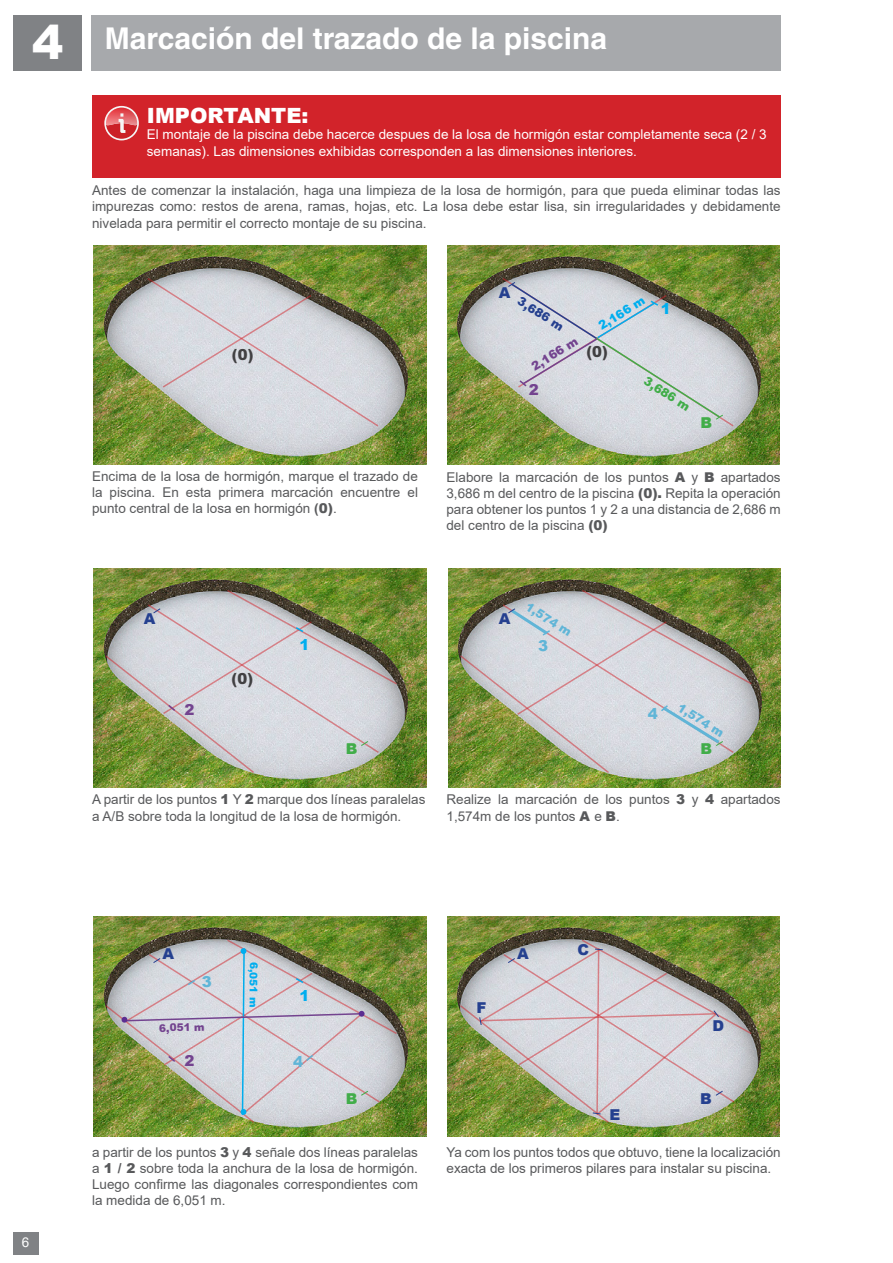
<style>
.page{position:relative;width:893px;height:1263px;background:#fff}
.page>*{position:absolute;margin:0;border:0;box-sizing:border-box;transform-origin:0 0}
.t1{font:700 30px "Helvetica LT Std";color:#fff}
.t2{font:900 21px "Arial";color:#fff}
.t3{font:900 15px "Arial";color:#25408f}
.t4{font:900 15px "Arial";color:#41ad49}
.t5{font:900 15px "Arial";color:#60b5d7}
.t6{font:900 15px "Arial";color:#00aeef}
.t7{font:900 15px "Arial";color:#73438f}
.t8{font:13.5px/16.2px "Arial";color:#58595b;text-align:justify}
.t9{font:13.5px/16.2px "Arial";color:#fff}
.t10{font:900 12px "Arial";color:#60b5d7}
.t11{font:900 12px "Arial";color:#25408f}
.t12{font:900 12px "Arial";color:#00aeef}
.t13{font:900 12px "Arial";color:#73438f}
.t14{font:900 12px "Arial";color:#41ad49}
.t15{font:900 10.5px "Arial";color:#00aeef}
.t16{font:900 10.5px "Arial";color:#73438f}
.s1{font-family:"Arial";font-weight:900;font-size:46.8px}
.s2{font-weight:700}
.s3{font-weight:900}
</style>
<div class="page">
<img style="left:94px;top:245px;width:332px;height:220px">
<img style="left:94px;top:568px;width:332px;height:220px">
<img style="left:94px;top:916px;width:332px;height:220px">
<img style="left:447px;top:916px;width:333px;height:220px">
<img style="left:448px;top:568px;width:333px;height:220px">
<img style="left:447px;top:245px;width:333px;height:220px">
<div style="left:13px;top:15px;width:69px;height:56px;background:#808285"></div>
<div style="left:91px;top:15px;width:690px;height:56px;background:#a7a9ac"></div>
<div style="left:92px;top:95px;width:689px;height:82px;background:#d2232a"></div>
<svg style="left:104px;top:106px;width:35px;height:34px"></svg>
<svg style="left:106px;top:107px;width:31px;height:32px"></svg>
<div style="left:13px;top:1232px;width:25px;height:22px;background:#808285"></div>
<img style="left:459px;top:588px;width:294px;height:186px">
<img style="left:458px;top:938px;width:295px;height:186px">
<img style="left:104px;top:938px;width:295px;height:186px">
<svg style="left:146px;top:276px;width:234px;height:152px;background:#c5c8c3"></svg>
<svg style="left:501px;top:276px;width:234px;height:152px;background:#c2c8c3"></svg>
<img style="left:104px;top:588px;width:295px;height:186px">
<h1 class="t1" style="left:32px;top:21px;width:577px"><span class="s1">4</span> Marcación del trazado de la piscina</h1>
<h2 class="t2" style="left:147px;top:100px;width:163px">IMPORTANTE:</h2>
<p class="t9" style="left:147px;top:126px;width:621px">El montaje de la piscina debe hacerce despues de la losa de hormigón estar completamente seca (2 / 3 semanas). Las dimensiones exhibidas corresponden a las dimensiones interiores.</p>
<p class="t8" style="left:92px;top:182px;width:690px">Antes de comenzar la instalación, haga una limpieza de la losa de hormigón, para que pueda eliminar todas las impurezas como: restos de arena, ramas, hojas, etc. La losa debe estar lisa, sin irregularidades y debidamente nivelada para permitir el correcto montaje de su piscina.</p>
<p class="t9" style="left:22px;top:1234px;width:9px">6</p>
<p class="t8" style="left:92px;top:468px;width:327px">Encima de la losa de hormigón, marque el trazado de la piscina. En esta primera marcación encuentre el punto central de la losa en hormigón <span class="s2">(</span><span class="s3">0)</span>.</p>
<p class="t3" style="left:499px;top:281px;width:13px">A</p>
<p class="t11" style="left:524px;top:292px;width:54px;rotate:33deg">3,686 m</p>
<p class="t12" style="left:595px;top:319px;width:54px;rotate:-32deg">2,166 m</p>
<p class="t13" style="left:528px;top:360px;width:54px;rotate:-32deg">2,166 m</p>
<p class="t14" style="left:650px;top:372px;width:54px;rotate:33deg">3,686 m</p>
<p class="t6" style="left:661px;top:298px;width:12px">1</p>
<p class="t7" style="left:529px;top:379px;width:12px">2</p>
<p class="t4" style="left:700px;top:412px;width:13px">B</p>
<p class="t8" style="left:446px;top:469px;width:336px">Elabore la marcación de los puntos <span class="s3">A</span> y <span class="s3">B</span> apartados 3,686 m del centro de la piscina <span class="s3">(0).</span> Repita la operación para obtener los puntos 1 y 2 a una distancia de 2,686 m del centro de la piscina <span class="s3">(0)</span></p>
<p class="t3" style="left:144px;top:608px;width:13px">A</p>
<p class="t3" style="left:499px;top:608px;width:13px">A</p>
<p class="t10" style="left:531px;top:598px;width:54px;rotate:33deg">1,574 m</p>
<p class="t6" style="left:300px;top:633px;width:12px">1</p>
<p class="t5" style="left:538px;top:635px;width:12px">3</p>
<p class="t7" style="left:185px;top:698px;width:12px">2</p>
<p class="t5" style="left:648px;top:703px;width:12px">4</p>
<p class="t10" style="left:684px;top:699px;width:54px;rotate:33deg">1,574 m</p>
<p class="t4" style="left:346px;top:738px;width:13px">B</p>
<p class="t4" style="left:700px;top:738px;width:13px">B</p>
<p class="t8" style="left:92px;top:791px;width:335px">A partir de los puntos <span class="s3">1</span> Y <span class="s3">2</span> marque dos líneas paralelas a A/B sobre toda la longitud de la losa de hormigón.</p>
<p class="t8" style="left:446px;top:791px;width:336px">Realize la marcación de los puntos <span class="s3">3</span> y <span class="s3">4</span> apartados<br>1,574m de los puntos <span class="s3">A</span> e <span class="s3">B</span>.</p>
<p class="t3" style="left:162px;top:943px;width:13px">A</p>
<p class="t5" style="left:202px;top:971px;width:12px">3</p>
<p class="t16" style="left:159px;top:1020px;width:47px;rotate:-1deg">6,051 m</p>
<p class="t7" style="left:185px;top:1049px;width:12px">2</p>
<p class="t15" style="left:262px;top:962px;width:47px;rotate:91deg">6,051 m</p>
<p class="t6" style="left:300px;top:984px;width:12px">1</p>
<p class="t5" style="left:293px;top:1051px;width:12px">4</p>
<p class="t4" style="left:346px;top:1088px;width:13px">B</p>
<p class="t8" style="left:92px;top:1143px;width:327px">a partir de los puntos <span class="s3">3</span> y <span class="s3">4</span> señale dos líneas paralelas a <span class="s3">1 / 2</span> sobre toda la anchura de la losa de hormigón.<br>Luego confirme las diagonales correspondientes com la medida de 6,051 m.</p>
<p class="t3" style="left:476px;top:996px;width:12px">F</p>
<p class="t3" style="left:517px;top:943px;width:13px">A</p>
<p class="t3" style="left:577px;top:939px;width:13px">C</p>
<p class="t3" style="left:609px;top:1103px;width:12px">E</p>
<p class="t3" style="left:712px;top:1014px;width:13px">D</p>
<p class="t3" style="left:700px;top:1088px;width:13px">B</p>
<p class="t8" style="left:446px;top:1143px;width:336px">Ya com los puntos todos que obtuvo, tiene la localización exacta de los primeros pilares para instalar su piscina.</p>
</div>
